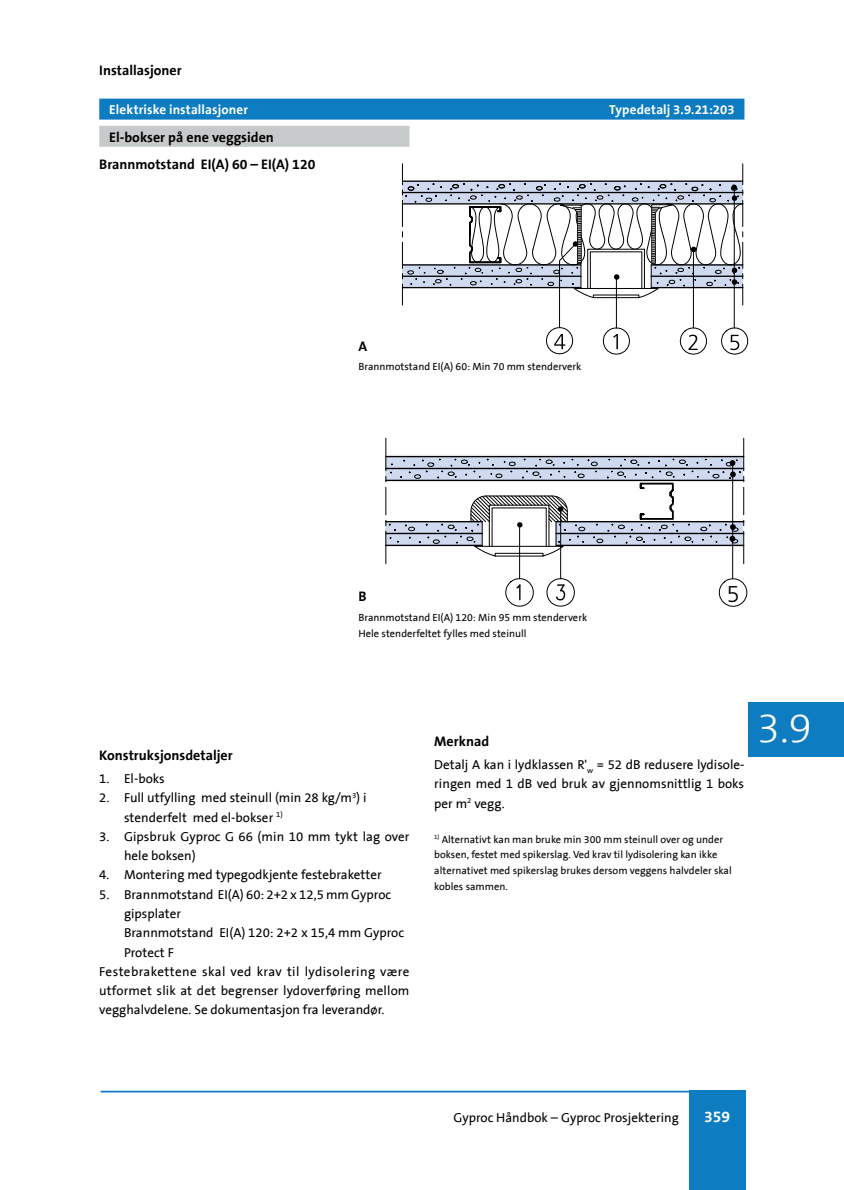
<style>
.page{position:relative;width:844px;height:1190px;background:#fff}
.page>*{position:absolute;margin:0;border:0;box-sizing:border-box;transform-origin:0 0}
.t1{font:300 42px "The Sans B3";color:#fff}
.t2{font:300 22.93px "Frutiger";color:#000}
.t3{font:700 15.75px "The Sans B7";color:#fff}
.t4{font:700 14px/28px "The Sans B7";color:#040000}
.t5{font:13.12px/19.2px "The Sans B5 Plain";color:#040000}
.t6{font:13.12px "The Sans B5 Plain";letter-spacing:.03em;color:#040000}
.t7{font:700 13.12px "The Sans B7";letter-spacing:.01em;color:#fff}
.t8{font:10.5px/15.8px "The Sans B5 Plain";color:#040000}
</style>
<div class="page">
<div style="left:688px;top:1091px;width:57px;height:99px;background:#0d7cc1"></div>
<hr style="left:100px;top:1091px;width:645px;height:1px;background:#0d7cc1">
<div style="left:748px;top:702px;width:95px;height:55px;background:#0d7cc1"></div>
<div style="left:386px;top:457px;width:357px;height:23px;background:#cfdaf0"></div>
<hr style="left:385px;top:438px;width:1px;height:33px;background:#000">
<hr style="left:743px;top:438px;width:1px;height:33px;background:#000">
<hr style="left:386px;top:456px;width:357px;height:1px;background:#000">
<svg style="left:385px;top:459px;width:362px;height:148px"></svg>
<svg style="left:402px;top:164px;width:347px;height:191px"></svg>
<div style="left:99px;top:126px;width:310px;height:21px;background:#c7cacb"></div>
<div style="left:99px;top:99px;width:645px;height:21px;background:#0d7cc1"></div>
<p class="t4" style="left:99px;top:57px;width:84px">Installasjoner</p>
<p class="t7" style="left:109px;top:101px;width:140px">Elektriske installasjoner</p>
<p class="t7" style="left:609px;top:101px;width:127px">Typedetalj 3.9.21:203</p>
<p class="t4" style="left:99px;top:123px;width:218px;text-indent:10px">El-bokser på ene veggsiden<br>Brannmotstand EI(A) 60 – EI(A) 120</p>
<p class="t4" style="left:358px;top:332px;width:10px">A</p>
<p class="t8" style="left:358px;top:359px;width:224px">Brannmotstand EI(A) 60: Min 70 mm stenderverk</p>
<p class="t4" style="left:358px;top:582px;width:10px">B</p>
<p class="t8" style="left:358px;top:610px;width:230px">Brannmotstand EI(A) 120: Min 95 mm stenderverk<br>Hele stenderfeltet fylles med steinull</p>
<h2 class="t2" style="left:726px;top:585px;width:14px">5</h2>
<p class="t4" style="left:99px;top:741px;width:135px">Konstruksjonsdetaljer</p>
<p class="t5" style="left:99px;top:769px;width:67px">1. El-boks</p>
<p class="t5" style="left:124px;top:789px;width:244px;text-indent:-25px">2. Full utfylling med steinull (min 28 kg/m<sup>3</sup>) i stenderfelt med el-bokser <sup>1)</sup></p>
<p class="t5" style="left:124px;top:827px;width:287px;text-indent:-25px">3. Gipsbruk Gyproc G 66 (min 10 mm tykt lag over hele boksen)</p>
<p class="t5" style="left:99px;top:866px;width:284px">4. Montering med typegodkjente festebraketter</p>
<p class="t5" style="left:99px;top:885px;width:293px">5. Brannmotstand EI(A) 60: 2+2 x 12,5 mm Gyproc</p>
<p class="t5" style="left:124px;top:904px;width:59px">gipsplater</p>
<p class="t5" style="left:124px;top:923px;width:281px">Brannmotstand EI(A) 120: 2+2 x 15,4 mm Gyproc</p>
<p class="t5" style="left:124px;top:943px;width:51px">Protect F</p>
<p class="t6" style="left:99px;top:963px;width:311px">Festebrakettene skal ved krav til lydisolering være</p>
<p class="t5" style="left:99px;top:981px;width:312px">utformet slik at det begrenser lydoverføring mellom</p>
<p class="t5" style="left:99px;top:1000px;width:287px">vegghalvdelene. Se dokumentasjon fra leverandør.</p>
<p class="t4" style="left:434px;top:727px;width:56px">Merknad</p>
<p class="t5" style="left:434px;top:755px;width:312px;text-align:justify">Detalj A kan i lydklassen R'<sub>w</sub> = 52 dB redusere lydisole&shy;ringen med 1 dB ved bruk av gjennomsnittlig 1 boks per m<sup>2</sup> vegg.</p>
<p class="t8" style="left:434px;top:831px;width:299px"><sup>1)</sup> Alternativt kan man bruke min 300 mm steinull over og under boksen, festet med spikerslag. Ved krav til lydisolering kan ikke alternativet med spikerslag brukes dersom veggens halvdeler skal kobles sammen.</p>
<h1 class="t1" style="left:756px;top:701px;width:56px">3.9</h1>
<h1 class="t1" style="left:756px;top:724px;width:80px">3.10</h1>
<p class="t5" style="left:453px;top:1108px;width:227px">Gyproc Håndbok – Gyproc Prosjektering</p>
<p class="t3" style="left:704px;top:1107px;width:27px">359</p>
</div>
